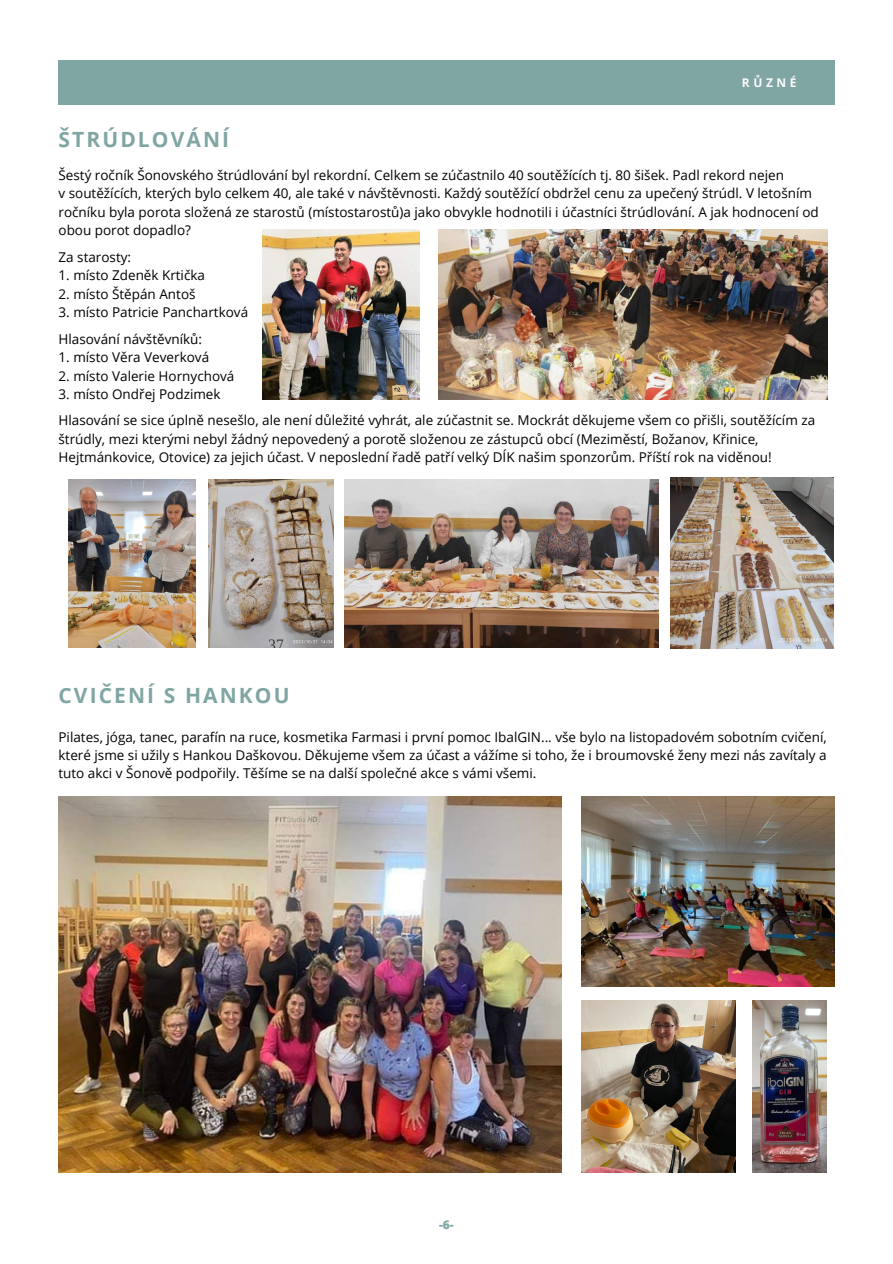
<style>
.page{position:relative;width:893px;height:1264px;background:#fff}
.page>*{position:absolute;margin:0;border:0;box-sizing:border-box;transform-origin:0 0}
.t1{font:700 21px "Open Sans";letter-spacing:.1em;color:#80a6a3}
.t2{font:13.5px/18.5px "Open Sans";color:#000}
.t3{font:700 12px "Open Sans";letter-spacing:.3em;color:#fafafa}
.t4{font:800 12px "Open Sans";color:#80a6a3}
</style>
<div class="page">
<div style="left:58px;top:60px;width:776px;height:45px;background:#80a6a3"></div>
<img style="left:438px;top:229px;width:389px;height:171px">
<img style="left:670px;top:477px;width:163px;height:171px">
<img style="left:262px;top:229px;width:158px;height:171px">
<img style="left:345px;top:479px;width:313px;height:168px">
<img style="left:209px;top:479px;width:124px;height:168px">
<img style="left:69px;top:479px;width:127px;height:168px">
<img style="left:58px;top:796px;width:503px;height:376px">
<img style="left:581px;top:796px;width:253px;height:190px">
<img style="left:581px;top:1000px;width:154px;height:172px">
<img style="left:752px;top:1000px;width:74px;height:172px">
<p class="t1" style="left:58px;top:125px;width:172px">ŠTRÚDLOVÁNÍ</p>
<p class="t3" style="left:741px;top:74px;width:56px">RŮZNÉ</p>
<p class="t2" style="left:58px;top:165px;width:727px">Šestý ročník Šonovského štrúdlování byl rekordní. Celkem se zúčastnilo 40 soutěžících tj. 80 šišek. Padl rekord nejen</p>
<p class="t2" style="left:58px;top:184px;width:761px">v soutěžících, kterých bylo celkem 40, ale také v návštěvnosti. Každý soutěžící obdržel cenu za upečený štrúdl. V letošním ročníku byla porota složená ze starostů (místostarostů)a jako obvykle hodnotili i účastníci štrúdlování. A jak hodnocení od obou porot dopadlo?</p>
<p class="t2" style="left:58px;top:247px;width:74px">Za starosty:</p>
<p class="t2" style="left:58px;top:265px;width:148px">1. místo Zdeněk Krtička</p>
<p class="t2" style="left:58px;top:284px;width:138px">2. místo Štěpán Antoš</p>
<p class="t2" style="left:58px;top:302px;width:191px">3. místo Patricie Panchartková</p>
<p class="t2" style="left:58px;top:329px;width:145px">Hlasování návštěvníků:</p>
<p class="t2" style="left:58px;top:347px;width:152px">1. místo Věra Veverková</p>
<p class="t2" style="left:58px;top:366px;width:177px">2. místo Valerie Hornychová</p>
<p class="t2" style="left:58px;top:384px;width:164px">3. místo Ondřej Podzimek</p>
<p class="t2" style="left:58px;top:411px;width:758px">Hlasování se sice úplně nesešlo, ale není důležité vyhrát, ale zúčastnit se. Mockrát děkujeme všem co přišli, soutěžícím za štrúdly, mezi kterými nebyl žádný nepovedený a porotě složenou ze zástupců obcí (Meziměstí, Božanov, Křinice,<br>Hejtmánkovice, Otovice) za jejich účast. V neposlední řadě patří velký DÍK našim sponzorům. Příští rok na viděnou!</p>
<p class="t1" style="left:58px;top:680px;width:232px">CVIČENÍ S HANKOU</p>
<p class="t2" style="left:58px;top:728px;width:769px;line-height:18px;text-align:justify">Pilates, jóga, tanec, parafín na ruce, kosmetika Farmasi i první pomoc IbalGIN... vše bylo na listopadovém sobotním cvičení, které jsme si užily s Hankou Daškovou. Děkujeme všem za účast a vážíme si toho, že i broumovské ženy mezi nás zavítaly a tuto akci v Šonově podpořily. Těšíme se na další společné akce s vámi všemi.</p>
<p class="t4" style="left:439px;top:1215px;width:16px">-6-</p>
</div>
